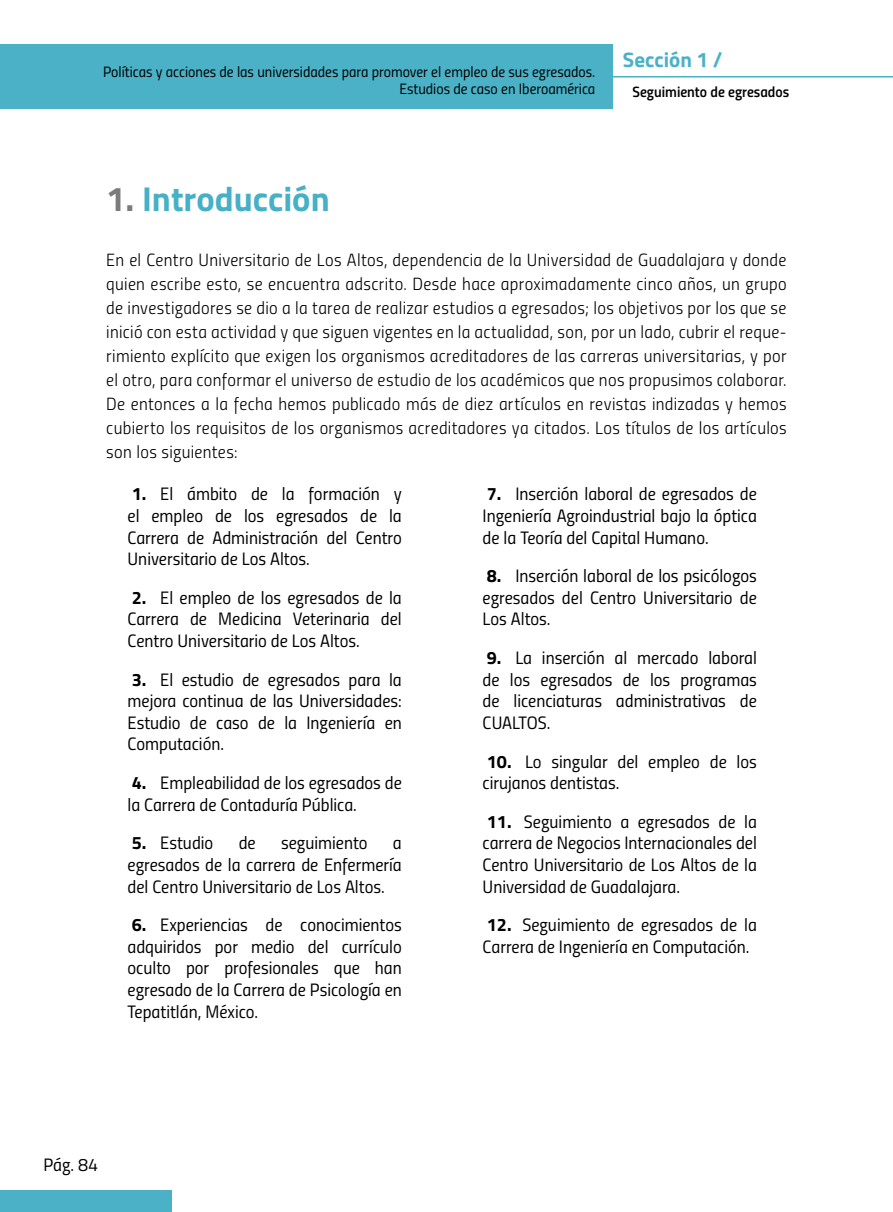
<style>
.page{position:relative;width:893px;height:1212px;background:#fff}
.page>*{position:absolute;margin:0;border:0;box-sizing:border-box;transform-origin:0 0}
.t1{font:700 34.5px "Titillium";color:#45b0c6}
.t2{font:700 21px "Titillium";color:#4ab1c6}
.t3{font:18px/21.6px "Titillium Regular Upright";color:#000;text-align:justify}
.t4{font:17.7px/24px "Titillium Light Upright";letter-spacing:.02em;color:#000;text-align:justify}
.t5{font:15px/16.5px "Titillium Regular Upright";color:#000;text-align:right}
.t6{font:15px "Titillium Semibold Upright";color:#000}
.s1{color:#7c7b7b}
.s2{font-family:"Titillium";font-weight:700}
</style>
<div class="page">
<div style="left:0;top:1190px;width:172px;height:22px;background:#4ab1c6"></div>
<div style="left:0;top:44px;width:612px;height:65px;background:#4ab1c6"></div>
<hr style="left:611px;top:76px;width:282px;height:2px;background:#4ab1c6">
<p class="t5" style="left:103px;top:63px;width:494px">Políticas y acciones de las universidades para promover el empleo de sus egresados.<br>Estudios de caso en Iberoamérica</p>
<p class="t2" style="left:623px;top:44px;width:101px">Sección 1 /</p>
<p class="t6" style="left:632px;top:81px;width:158px">Seguimiento de egresados</p>
<h1 class="t1" style="left:106px;top:172px;width:225px"><span class="s1">1.</span> Introducción</h1>
<p class="t4" style="left:106px;top:246px;width:682px">En el Centro Universitario de Los Altos, dependencia de la Universidad de Guadalajara y donde quien escribe esto, se encuentra adscrito. Desde hace aproximadamente cinco años, un grupo de investigadores se dio a la tarea de realizar estudios a egresados; los objetivos por los que se inició con esta actividad y que siguen vigentes en la actualidad, son, por un lado, cubrir el reque&shy;rimiento explícito que exigen los organismos acreditadores de las carreras universitarias, y por el otro, para conformar el universo de estudio de los académicos que nos propusimos colaborar.<br>De entonces a la fecha hemos publicado más de diez artículos en revistas indizadas y hemos cubierto los requisitos de los organismos acreditadores ya citados. Los títulos de los artículos son los siguientes:</p>
<p class="t3" style="left:128px;top:482px;width:276px"><span class="s2">1.</span> El ámbito de la formación y el empleo de los egresados de la Carrera de Administración del Centro Universitario de Los Altos.</p>
<p class="t3" style="left:128px;top:586px;width:276px"><span class="s2">2.</span> El empleo de los egresados de la Carrera de Medicina Veterinaria del Centro Universitario de Los Altos.</p>
<p class="t3" style="left:128px;top:668px;width:276px"><span class="s2">3.</span> El estudio de egresados para la mejora continua de las Universidades:<br>Estudio de caso de la Ingeniería en Computación.</p>
<p class="t3" style="left:128px;top:771px;width:276px"><span class="s2">4.</span> Empleabilidad de los egresados de la Carrera de Contaduría Pública.</p>
<p class="t3" style="left:132px;top:831px;width:83px"><span class="s2">5.</span> Estudio</p>
<p class="t3" style="left:239px;top:831px;width:19px">de</p>
<p class="t3" style="left:281px;top:831px;width:88px">seguimiento</p>
<p class="t3" style="left:483px;top:482px;width:276px"><span class="s2">7.</span> Inserción laboral de egresados de Ingeniería Agroindustrial bajo la óptica de la Teoría del Capital Humano.</p>
<p class="t3" style="left:483px;top:564px;width:276px"><span class="s2">8.</span> Inserción laboral de los psicólogos egresados del Centro Universitario de Los Altos.</p>
<p class="t3" style="left:483px;top:646px;width:276px"><span class="s2">9.</span> La inserción al mercado laboral de los egresados de los programas de licenciaturas administrativas de CUALTOS.</p>
<p class="t3" style="left:483px;top:749px;width:276px"><span class="s2">10.</span> Lo singular del empleo de los cirujanos dentistas.</p>
<p class="t3" style="left:483px;top:810px;width:276px"><span class="s2">11.</span> Seguimiento a egresados de la carrera de Negocios Internacionales del Centro Universitario de Los Altos de la Universidad de Guadalajara.</p>
<p class="t3" style="left:483px;top:913px;width:276px"><span class="s2">12.</span> Seguimiento de egresados de la<br>Carrera de Ingeniería en Computación.</p>
<p class="t3" style="left:128px;top:831px;width:276px;text-indent:265px">a egresados de la carrera de Enfermería del Centro Universitario de Los Altos.</p>
<p class="t3" style="left:128px;top:913px;width:276px"><span class="s2">6.</span> Experiencias de conocimientos adquiridos por medio del currículo oculto por profesionales que han egresado de la Carrera de Psicología en Tepatitlán, México.</p>
<p class="t3" style="left:43px;top:1152px;width:56px">Pág. 84</p>
</div>
